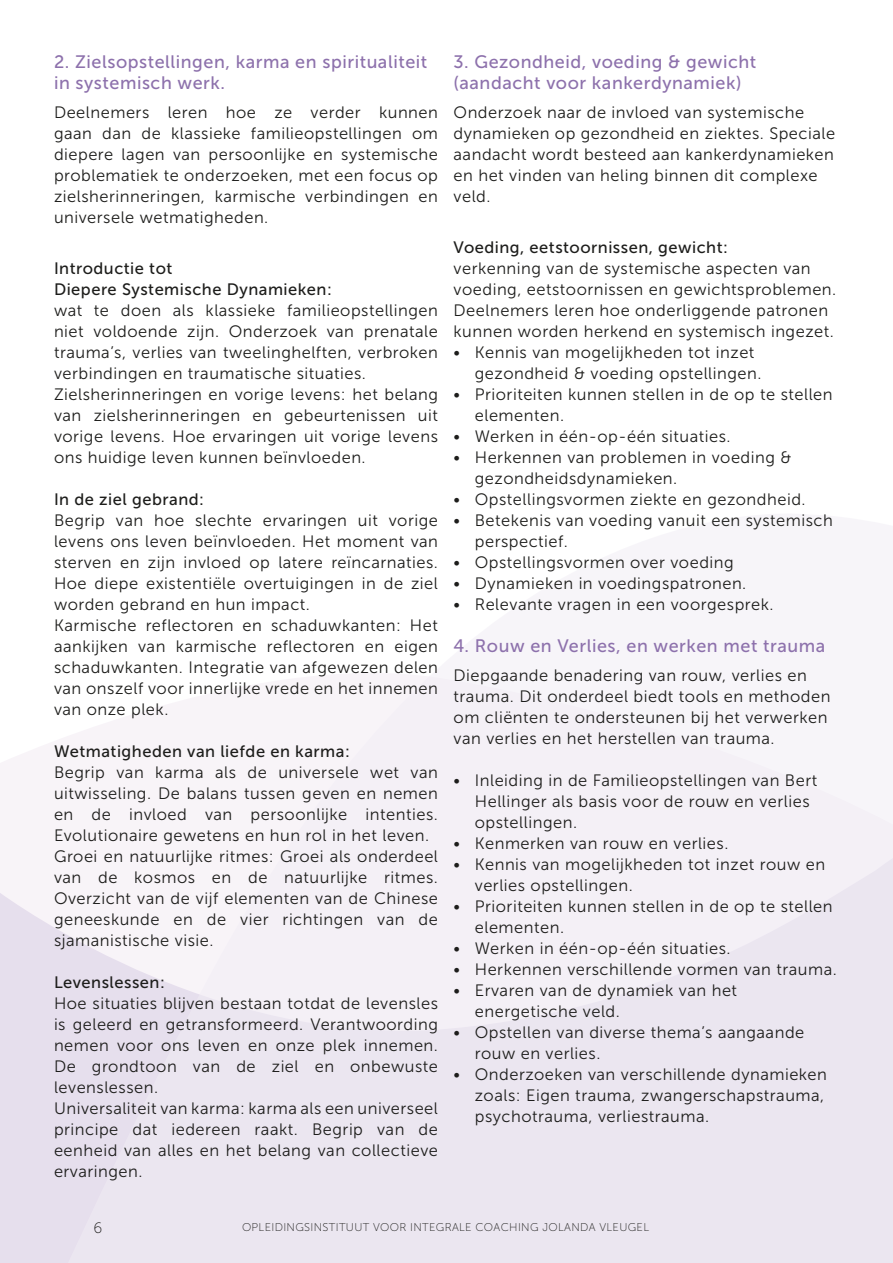
<style>
.page{position:relative;width:893px;height:1263px;background:#fff}
.page>*{position:absolute;margin:0;border:0;box-sizing:border-box;transform-origin:0 0}
.Textkörper{font:18px/21px "Museo Sans 500";letter-spacing:.03em;color:#8d71ac}
.Textkörper-2{font:16.5px/21px "Museo Sans 300";letter-spacing:.03em;color:#1d1d1b}
.Textkörper-3{font:16.5px "Museo Sans 500";letter-spacing:.03em;color:#1d1d1b}
.t1{font:15px "Museo Sans 100";color:#1d1d1b}
.t2{font:11.25px "Museo Sans 100";letter-spacing:.03em;color:#1d1d1b}
</style>
<div class="page">
<svg style="left:0;top:737px;width:67px;height:526px;fill:#e6dfed"></svg>
<svg style="left:67px;top:673px;width:826px;height:590px;fill:#f4f0f6"></svg>
<p class="Textkörper" style="left:54px;top:51px;width:375px">2. Zielsopstellingen, karma en spiritualiteit in systemisch werk.</p>
<p class="Textkörper-2" style="left:54px;top:102px;width:385px;text-align:justify">Deelnemers leren hoe ze verder kunnen gaan dan de klassieke familieopstellingen om diepere lagen van persoonlijke en systemische problematiek te onderzoeken, met een focus op zielsherinneringen, karmische verbindingen en universele wetmatigheden.</p>
<p class="Textkörper-3" style="left:54px;top:259px;width:120px">Introductie tot</p>
<p class="Textkörper-3" style="left:54px;top:280px;width:279px">Diepere Systemische Dynamieken:</p>
<p class="Textkörper-2" style="left:54px;top:299px;width:385px;text-align:justify">wat te doen als klassieke familieopstellingen niet voldoende zijn. Onderzoek van prenatale trauma’s, verlies van tweelinghelften, verbroken verbindingen en traumatische situaties.</p>
<p class="Textkörper-2" style="left:54px;top:383px;width:385px;text-align:justify">Zielsherinneringen en vorige levens: het belang van zielsherinneringen en gebeurtenissen uit vorige levens. Hoe ervaringen uit vorige levens ons huidige leven kunnen beïnvloeden.</p>
<p class="Textkörper-3" style="left:54px;top:490px;width:152px">In de ziel gebrand:</p>
<p class="Textkörper-2" style="left:54px;top:509px;width:385px;text-align:justify">Begrip van hoe slechte ervaringen uit vorige levens ons leven beïnvloeden. Het moment van sterven en zijn invloed op latere reïncarnaties.<br>Hoe diepe existentiële overtuigingen in de ziel worden gebrand en hun impact.</p>
<p class="Textkörper-2" style="left:54px;top:614px;width:385px;text-align:justify">Karmische reflectoren en schaduwkanten: Het aankijken van karmische reflectoren en eigen schaduwkanten. Integratie van afgewezen delen van onszelf voor innerlijke vrede en het innemen van onze plek.</p>
<p class="Textkörper-3" style="left:54px;top:742px;width:297px">Wetmatigheden van liefde en karma:</p>
<p class="Textkörper-2" style="left:54px;top:761px;width:385px;text-align:justify">Begrip van karma als de universele wet van uitwisseling. De balans tussen geven en nemen en de invloed van persoonlijke intenties.<br>Evolutionaire gewetens en hun rol in het leven.</p>
<p class="Textkörper-2" style="left:54px;top:845px;width:385px;text-align:justify">Groei en natuurlijke ritmes: Groei als onderdeel van de kosmos en de natuurlijke ritmes.<br>Overzicht van de vijf elementen van de Chinese geneeskunde en de vier richtingen van de sjamanistische visie.</p>
<p class="Textkörper-3" style="left:54px;top:973px;width:112px">Levenslessen:</p>
<p class="Textkörper-2" style="left:54px;top:992px;width:385px;text-align:justify">Hoe situaties blijven bestaan totdat de levensles is geleerd en getransformeerd. Verantwoording nemen voor ons leven en onze plek innemen.<br>De grondtoon van de ziel en onbewuste levenslessen.</p>
<p class="Textkörper-2" style="left:54px;top:1097px;width:385px;text-align:justify">Universaliteit van karma: karma als een universeel principe dat iedereen raakt. Begrip van de eenheid van alles en het belang van collectieve ervaringen.</p>
<p class="Textkörper" style="left:454px;top:51px;width:304px">3. Gezondheid, voeding &amp; gewicht (aandacht voor kankerdynamiek)</p>
<p class="Textkörper-2" style="left:454px;top:102px;width:383px">Onderzoek naar de invloed van systemische dynamieken op gezondheid en ziektes. Speciale aandacht wordt besteed aan kankerdynamieken en het vinden van heling binnen dit complexe veld.</p>
<p class="Textkörper-3" style="left:454px;top:238px;width:276px">Voeding, eetstoornissen, gewicht:</p>
<p class="Textkörper-2" style="left:454px;top:257px;width:384px">verkenning van de systemische aspecten van voeding, eetstoornissen en gewichtsproblemen.<br>Deelnemers leren hoe onderliggende patronen kunnen worden herkend en systemisch ingezet.</p>
<p class="Textkörper-2" style="left:475px;top:341px;width:288px;text-indent:-21px">• Kennis van mogelijkheden tot inzet gezondheid &amp; voeding opstellingen.</p>
<p class="Textkörper-2" style="left:475px;top:383px;width:359px;text-indent:-21px">• Prioriteiten kunnen stellen in de op te stellen elementen.</p>
<p class="Textkörper-2" style="left:454px;top:425px;width:279px">• Werken in één-op-één situaties.</p>
<p class="Textkörper-2" style="left:475px;top:446px;width:318px;text-indent:-21px">• Herkennen van problemen in voeding &amp; gezondheidsdynamieken.</p>
<p class="Textkörper-2" style="left:454px;top:488px;width:354px">• Opstellingsvormen ziekte en gezondheid.</p>
<p class="Textkörper-2" style="left:475px;top:509px;width:360px;text-indent:-21px">• Betekenis van voeding vanuit een systemisch perspectief.</p>
<p class="Textkörper-2" style="left:454px;top:551px;width:282px">• Opstellingsvormen over voeding</p>
<p class="Textkörper-2" style="left:454px;top:572px;width:294px">• Dynamieken in voedingspatronen.</p>
<p class="Textkörper-2" style="left:454px;top:593px;width:322px">• Relevante vragen in een voorgesprek.</p>
<p class="Textkörper" style="left:454px;top:635px;width:373px">4. Rouw en Verlies, en werken met trauma</p>
<p class="Textkörper-2" style="left:454px;top:665px;width:378px">Diepgaande benadering van rouw, verlies en trauma. Dit onderdeel biedt tools en methoden om cliënten te ondersteunen bij het verwerken van verlies en het herstellen van trauma.</p>
<p class="Textkörper-2" style="left:475px;top:770px;width:344px;text-indent:-21px">• Inleiding in de Familieopstellingen van Bert<br>Hellinger als basis voor de rouw en verlies opstellingen.</p>
<p class="Textkörper-2" style="left:454px;top:833px;width:276px">• Kenmerken van rouw en verlies.</p>
<p class="Textkörper-2" style="left:475px;top:854px;width:352px;text-indent:-21px">• Kennis van mogelijkheden tot inzet rouw en verlies opstellingen.</p>
<p class="Textkörper-2" style="left:475px;top:896px;width:359px;text-indent:-21px">• Prioriteiten kunnen stellen in de op te stellen elementen.</p>
<p class="Textkörper-2" style="left:454px;top:938px;width:279px">• Werken in één-op-één situaties.</p>
<p class="Textkörper-2" style="left:454px;top:959px;width:385px">• Herkennen verschillende vormen van trauma.</p>
<p class="Textkörper-2" style="left:475px;top:980px;width:264px;text-indent:-21px">• Ervaren van de dynamiek van het energetische veld.</p>
<p class="Textkörper-2" style="left:475px;top:1022px;width:331px;text-indent:-21px">• Opstellen van diverse thema’s aangaande rouw en verlies.</p>
<p class="Textkörper-2" style="left:475px;top:1064px;width:354px;text-indent:-21px">• Onderzoeken van verschillende dynamieken zoals: Eigen trauma, zwangerschapstrauma, psychotrauma, verliestrauma.</p>
<p class="t1" style="left:94px;top:1220px;width:10px">6</p>
<p class="t2" style="left:242px;top:1221px;width:409px">OPLEIDINGSINSTITUUT VOOR INTEGRALE COACHING JOLANDA VLEUGEL</p>
</div>
